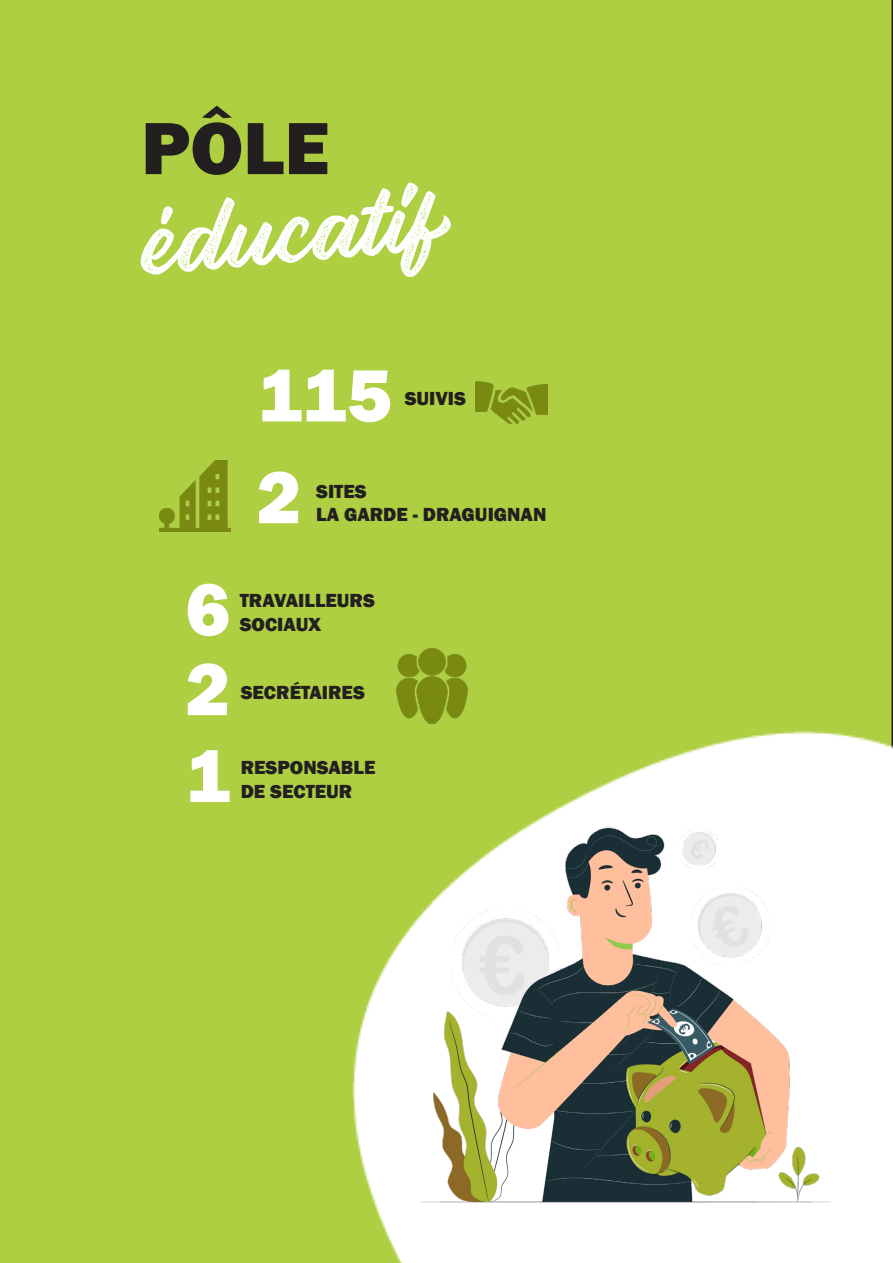
<style>
.page{position:relative;width:893px;height:1263px;background:#adcf41}
.page>*{position:absolute;margin:0;border:0;box-sizing:border-box;transform-origin:0 0}
.t1{font:82.5px "Rupture Stamp";color:#fff}
.t2{font:800 76.5px "Franklin Gothic";color:#fff}
.t3{font:800 76.5px "Franklin Gothic";color:#231f20}
.t4{font:800 19.5px "Franklin Gothic";color:#231f20}
</style>
<div class="page">
<img style="left:309px;top:715px;width:584px;height:548px">
<img style="left:395px;top:810px;width:461px;height:412px">
<img style="left:160px;top:460px;width:71px;height:71px">
<img style="left:476px;top:367px;width:71px;height:71px">
<img style="left:394px;top:648px;width:75px;height:76px">
<p class="t3" style="left:141px;top:99px;width:189px">PÔLE</p>
<p class="t1" style="left:138px;top:179px;width:297px;rotate:-5deg">éducatif</p>
<p class="t2" style="left:257px;top:346px;width:136px">115</p>
<p class="t4" style="left:405px;top:386px;width:63px">SUIVIS</p>
<p class="t2" style="left:257px;top:448px;width:46px">2</p>
<p class="t4" style="left:316px;top:479px;width:52px">SITES</p>
<p class="t4" style="left:316px;top:502px;width:232px">LA GARDE - DRAGUIGNAN</p>
<p class="t2" style="left:186px;top:560px;width:46px">6</p>
<p class="t4" style="left:240px;top:588px;width:137px">TRAVAILLEURS</p>
<p class="t4" style="left:240px;top:612px;width:83px">SOCIAUX</p>
<p class="t2" style="left:186px;top:640px;width:46px">2</p>
<p class="t4" style="left:241px;top:680px;width:126px">SECRÉTAIRES</p>
<p class="t2" style="left:186px;top:727px;width:46px">1</p>
<p class="t4" style="left:241px;top:755px;width:136px">RESPONSABLE</p>
<p class="t4" style="left:241px;top:779px;width:113px">DE SECTEUR</p>
</div>
